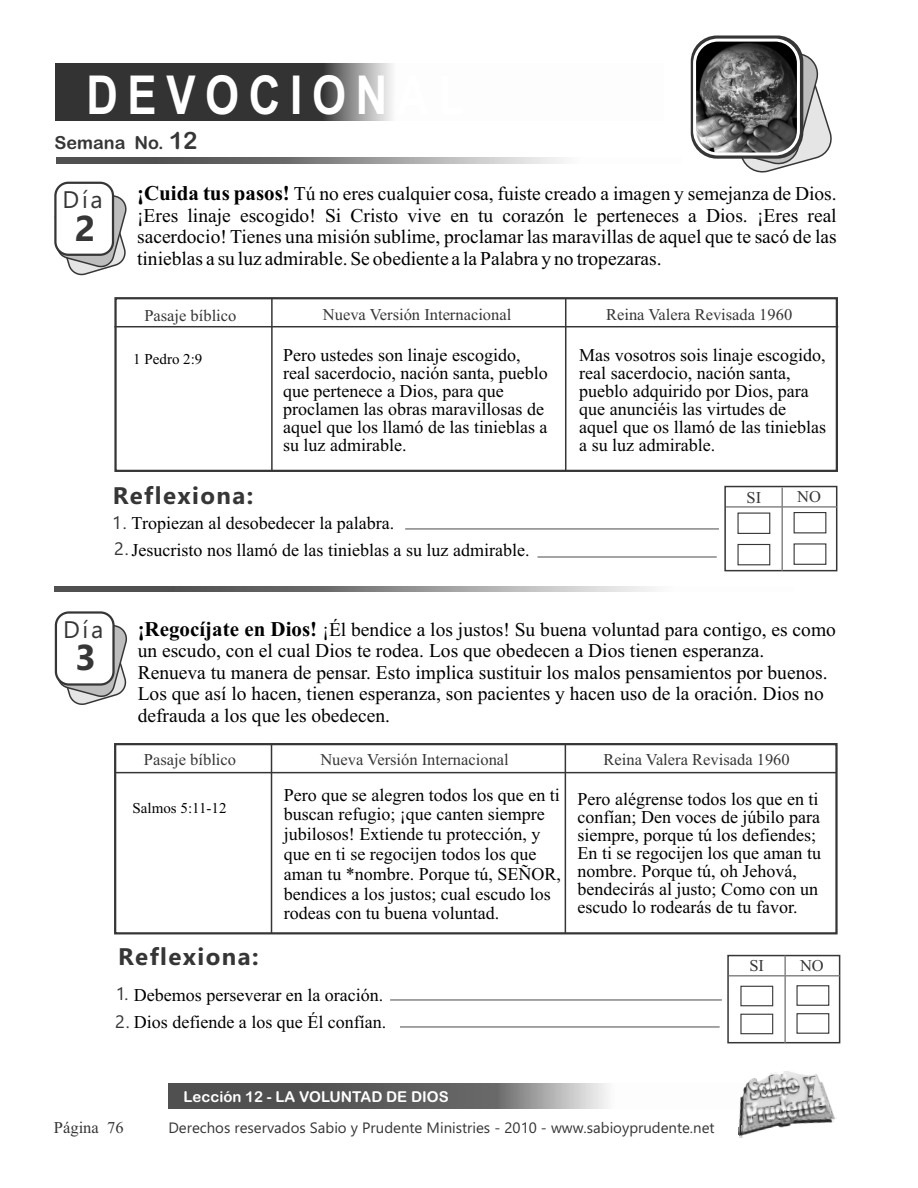
<style>
.page{position:relative;width:918px;height:1188px;background:#fff}
.page>*{position:absolute;margin:0;border:0;box-sizing:border-box;transform-origin:0 0}
.t1{font:700 53.7px "Arial";letter-spacing:.22em;color:#fff;scale:.81 1}
.t2{font:700 36px "Ebrima";color:#363636}
.t3{font:700 24px "Ebrima";letter-spacing:.06em;color:#363636}
.t4{font:24px "Ebrima";letter-spacing:.115em;color:#363636}
.t5{font:19.5px/21.5px "Times New Roman";color:#000;text-align:justify}
.t6{font:18px/18px "Times New Roman";color:#000}
.t7{font:18px "Arial Rounded MT Bold";color:#363636}
.t8{font:16.5px "Times New Roman";color:#363636}
.t9{font:15px "Ebrima";color:#363636}
.t10{font:15px "Arial Rounded MT Bold";color:#fff}
.t11{font:15px "Times New Roman";color:#000}
.s1{font-size:24px}
.s2{font-weight:700;font-size:21px}
.s3{font-family:"Ebrima";color:#363636}
</style>
<div class="page">
<svg style="left:169px;top:1084px;width:439px;height:24px;background:#6e6e6e"></svg>
<img style="left:738px;top:1071px;width:99px;height:63px">
<div style="left:114px;top:743px;width:724px;height:191px;border:2px solid #363636"></div>
<hr style="left:115px;top:772px;width:721px;height:1px;background:#363636">
<hr style="left:271px;top:744px;width:1px;height:189px;background:#363636">
<hr style="left:565px;top:745px;width:1px;height:188px;background:#363636">
<svg style="left:55px;top:64px;width:338px;height:57px;background:#484848"></svg>
<div style="left:114px;top:297px;width:724px;height:175px;border:2px solid #363636"></div>
<svg style="left:59px;top:188px;width:68px;height:88px"></svg>
<div style="left:54px;top:182px;width:60px;height:74px;background:#fff;border:2px solid #363636;border-radius:13px"></div>
<hr style="left:114px;top:326px;width:724px;height:1px;background:#363636">
<hr style="left:271px;top:298px;width:2px;height:173px;background:#363636">
<hr style="left:565px;top:299px;width:1px;height:172px;background:#363636">
<svg style="left:56px;top:158px;width:508px;height:5px;background:#898989"></svg>
<svg style="left:54px;top:623px;width:74px;height:82px"></svg>
<div style="left:55px;top:611px;width:60px;height:75px;background:#fff;border:2px solid #363636;border-radius:13px"></div>
<svg style="left:742px;top:53px;width:90px;height:120px"></svg>
<svg style="left:691px;top:35px;width:112px;height:124px"></svg>
<img style="left:695px;top:40px;width:103px;height:114px;border-radius:23px">
<div style="left:693px;top:39px;width:107px;height:117px;border:3px solid #fff;border-radius:23px"></div>
<svg style="left:54px;top:586px;width:600px;height:6px;background:#898989"></svg>
<hr style="left:405px;top:528px;width:314px;height:2px;background:#868686">
<hr style="left:538px;top:556px;width:179px;height:2px;background:#868686">
<svg style="left:793px;top:512px;width:34px;height:22px"></svg>
<svg style="left:793px;top:543px;width:34px;height:22px"></svg>
<div style="left:724px;top:486px;width:113px;height:85px;border:2px solid #363636"></div>
<svg style="left:737px;top:512px;width:34px;height:22px"></svg>
<svg style="left:737px;top:543px;width:34px;height:23px"></svg>
<hr style="left:726px;top:506px;width:111px;height:2px;background:#868686">
<hr style="left:781px;top:487px;width:2px;height:84px;background:#868686">
<hr style="left:390px;top:999px;width:332px;height:2px;background:#868686">
<hr style="left:400px;top:1026px;width:320px;height:2px;background:#868686">
<svg style="left:796px;top:985px;width:34px;height:21px"></svg>
<svg style="left:796px;top:1013px;width:34px;height:21px"></svg>
<div style="left:727px;top:955px;width:113px;height:88px;border:2px solid #363636"></div>
<svg style="left:740px;top:985px;width:34px;height:22px"></svg>
<svg style="left:740px;top:1013px;width:34px;height:22px"></svg>
<hr style="left:729px;top:975px;width:111px;height:2px;background:#868686">
<hr style="left:784px;top:956px;width:2px;height:87px;background:#868686">
<h1 class="t1" style="left:86px;top:75px;width:469px">DEVOCIONAL</h1>
<p class="t7" style="left:55px;top:136px;width:144px">Semana No. <span class="s1">12</span></p>
<h3 class="t4" style="left:62px;top:191px;width:42px">Día</h3>
<h2 class="t2" style="left:75px;top:214px;width:22px">2</h2>
<p class="t5" style="left:137px;top:185px;width:701px"><span class="s2">¡Cuida tus pasos!</span> Tú no eres cualquier cosa, fuiste creado a imagen y semejanza de Dios. ¡Eres linaje escogido! Si Cristo vive en tu corazón le perteneces a Dios. ¡Eres real sacerdocio! Tienes una misión sublime, proclamar las maravillas de aquel que te sacó de las tinieblas a su luz admirable. Se obediente a la Palabra y no tropezaras.</p>
<p class="t8" style="left:144px;top:309px;width:94px">Pasaje bíblico</p>
<p class="t8" style="left:323px;top:309px;width:190px">Nueva Versión Internacional</p>
<p class="t8" style="left:606px;top:308px;width:188px">Reina Valera Revisada 1960</p>
<p class="t11" style="left:133px;top:353px;width:71px">1 Pedro 2:9</p>
<p class="t6" style="left:283px;top:347px;width:266px">Pero ustedes son linaje escogido, real sacerdocio, nación santa, pueblo que pertenece a Dios, para que proclamen las obras maravillosas de aquel que los llamó de las tinieblas a su luz admirable.</p>
<p class="t6" style="left:579px;top:348px;width:248px">Mas vosotros sois linaje escogido, real sacerdocio, nación santa, pueblo adquirido por Dios, para que anunciéis las virtudes de aquel que os llamó de las tinieblas a su luz admirable.</p>
<h3 class="t3" style="left:113px;top:486px;width:142px">Reflexiona:</h3>
<p class="t8" style="left:747px;top:491px;width:16px">SI</p>
<p class="t8" style="left:797px;top:490px;width:25px">NO</p>
<p class="t6" style="left:112px;top:516px;width:284px"><span class="s3">1.</span> Tropiezan al desobedecer la palabra.</p>
<p class="t6" style="left:114px;top:543px;width:417px"><span class="s3">2.</span> Jesucristo nos llamó de las tinieblas a su luz admirable.</p>
<h3 class="t4" style="left:63px;top:620px;width:42px">Día</h3>
<h2 class="t2" style="left:75px;top:644px;width:22px">3</h2>
<p class="t5" style="left:138px;top:620px;width:700px;text-align:left"><span class="s2">¡Regocíjate en Dios!</span> ¡Él bendice a los justos! Su buena voluntad para contigo, es como un escudo, con el cual Dios te rodea. Los que obedecen a Dios tienen esperanza.<br>Renueva tu manera de pensar. Esto implica sustituir los malos pensamientos por buenos.<br>Los que así lo hacen, tienen esperanza, son pacientes y hacen uso de la oración. Dios no defrauda a los que les obedecen.</p>
<p class="t8" style="left:144px;top:753px;width:94px">Pasaje bíblico</p>
<p class="t8" style="left:320px;top:754px;width:190px">Nueva Versión Internacional</p>
<p class="t8" style="left:604px;top:753px;width:188px">Reina Valera Revisada 1960</p>
<p class="t6" style="left:578px;top:791px;width:245px">Pero alégrense todos los que en ti confían; Den voces de júbilo para siempre, porque tú los defiendes;<br>En ti se regocijen los que aman tu nombre. Porque tú, oh Jehová, bendecirás al justo; Como con un escudo lo rodearás de tu favor.</p>
<p class="t6" style="left:284px;top:786px;width:278px;line-height:19.8px">Pero que se alegren todos los que en ti buscan refugio; ¡que canten siempre jubilosos! Extiende tu protección, y que en ti se regocijen todos los que aman tu *nombre. Porque tú, SEÑOR, bendices a los justos; cual escudo los rodeas con tu buena voluntad.</p>
<p class="t11" style="left:133px;top:803px;width:96px">Salmos 5:11-12</p>
<h3 class="t3" style="left:118px;top:947px;width:142px">Reflexiona:</h3>
<p class="t6" style="left:116px;top:988px;width:269px"><span class="s3">1.</span> Debemos perseverar en la oración.</p>
<p class="t6" style="left:115px;top:1015px;width:273px"><span class="s3">2.</span> Dios defiende a los que Él confían.</p>
<p class="t8" style="left:749px;top:960px;width:16px">SI</p>
<p class="t8" style="left:800px;top:959px;width:25px">NO</p>
<p class="t10" style="left:184px;top:1091px;width:267px">Lección 12 - LA VOLUNTAD DE DIOS</p>
<p class="t8" style="left:54px;top:1121px;width:71px">Página 76</p>
<p class="t9" style="left:168px;top:1122px;width:548px">Derechos reservados Sabio y Prudente Ministries - 2010 - www.sabioyprudente.net</p>
</div>
